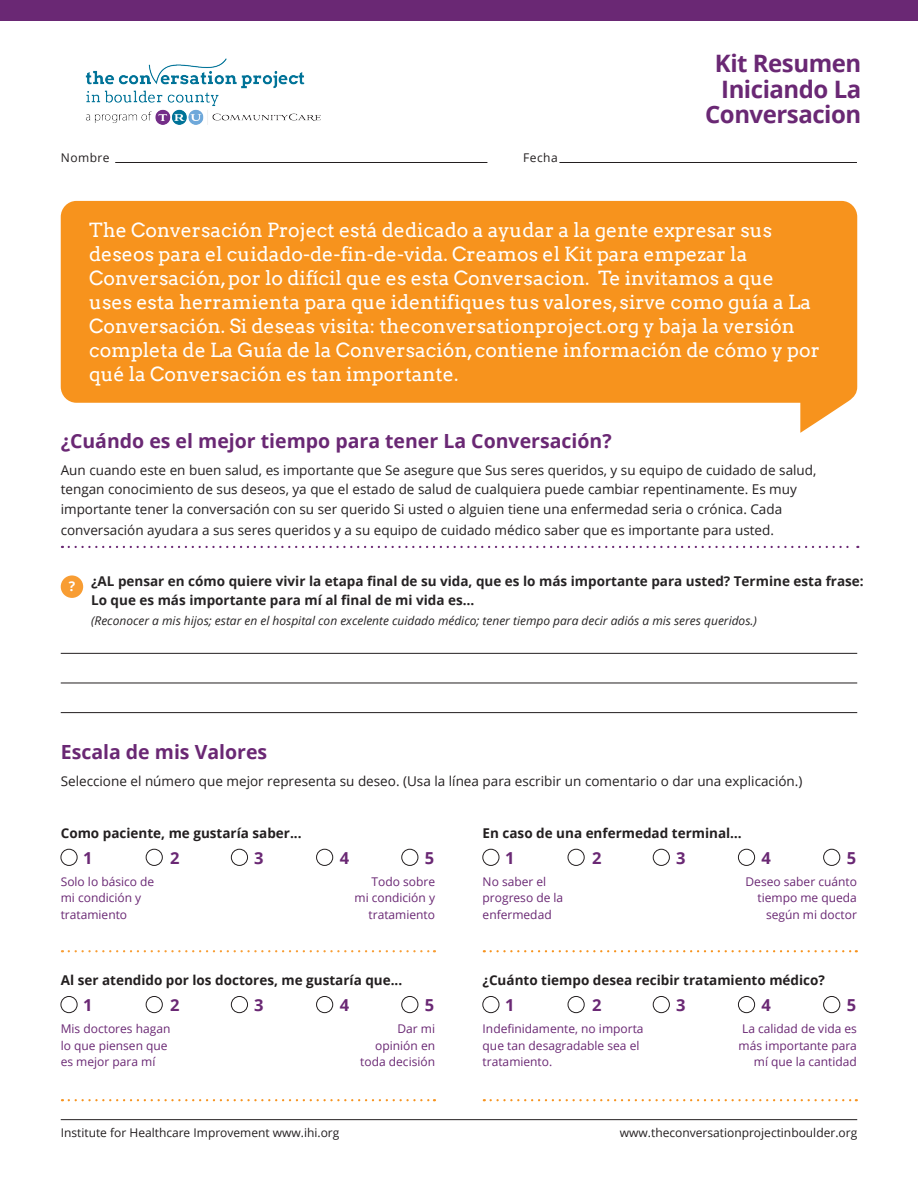
<style>
.page{position:relative;width:918px;height:1188px;background:#fff}
.page>*{position:absolute;margin:0;border:0;box-sizing:border-box;transform-origin:0 0}
.Big_Orange_Header{font:700 24px/25.5px "Open Sans";letter-spacing:-.02em;color:#6a2874;text-align:right}
.Big_Orange_Header-2{font:19.5px/24px "Arvo";color:#fff}
.purple_question{font:700 19.5px "Open Sans";color:#6a2874}
.numbers_1-5{font:700 16.5px "Open Sans";color:#6a2874}
.Text_Body{font:13.5px/19.5px "Open Sans";color:#231f20}
.radio_button_questio{font:700 13.5px "Open Sans";color:#231f20}
.Body_copy{font:700 13.5px/19.5px "Open Sans";color:#262324}
.t1{font:700 13.5px "Open Sans";color:#fff}
._1{font:12px/16.5px "Open Sans";color:#6a2874}
._5{font:12px/16.5px "Open Sans";color:#6a2874;text-align:right}
.Body_copy-2{font:italic 12px "Open Sans";color:#262324}
.Text_Notice{font:12px "Open Sans";color:#231f20}
.Intro_Opening{font:12px "Open Sans";letter-spacing:.04em;color:#231f20}
</style>
<div class="page">
<svg style="left:61px;top:201px;width:796px;height:232px;background:#f8a039"></svg>
<hr style="left:115px;top:162px;width:372px;height:1px;background:#231f20">
<hr style="left:559px;top:162px;width:298px;height:1px;background:#231f20">
<div style="left:61px;top:575px;width:22px;height:23px;background:#f89d33;border-radius:50%"></div>
<hr style="left:61px;top:653px;width:796px;height:1px;background:#231f20">
<hr style="left:61px;top:683px;width:796px;height:1px;background:#231f20">
<hr style="left:61px;top:712px;width:796px;height:1px;background:#231f20">
<div style="left:61px;top:849px;width:16px;height:17px;border:1px solid #231f20;border-radius:50%"></div>
<div style="left:231px;top:849px;width:17px;height:17px;border:1px solid #231f20;border-radius:50%"></div>
<div style="left:146px;top:849px;width:17px;height:17px;border:1px solid #231f20;border-radius:50%"></div>
<div style="left:316px;top:849px;width:17px;height:17px;border:1px solid #231f20;border-radius:50%"></div>
<div style="left:402px;top:849px;width:16px;height:17px;border:1px solid #231f20;border-radius:50%"></div>
<div style="left:483px;top:849px;width:16px;height:17px;border:1px solid #231f20;border-radius:50%"></div>
<div style="left:653px;top:849px;width:17px;height:17px;border:1px solid #231f20;border-radius:50%"></div>
<div style="left:568px;top:849px;width:16px;height:17px;border:1px solid #231f20;border-radius:50%"></div>
<div style="left:738px;top:849px;width:17px;height:17px;border:1px solid #231f20;border-radius:50%"></div>
<div style="left:823px;top:849px;width:17px;height:17px;border:1px solid #231f20;border-radius:50%"></div>
<div style="left:61px;top:996px;width:16px;height:17px;border:1px solid #231f20;border-radius:50%"></div>
<div style="left:231px;top:996px;width:17px;height:17px;border:1px solid #231f20;border-radius:50%"></div>
<div style="left:146px;top:996px;width:17px;height:17px;border:1px solid #231f20;border-radius:50%"></div>
<div style="left:316px;top:996px;width:17px;height:17px;border:1px solid #231f20;border-radius:50%"></div>
<div style="left:402px;top:996px;width:16px;height:17px;border:1px solid #231f20;border-radius:50%"></div>
<div style="left:483px;top:996px;width:16px;height:17px;border:1px solid #231f20;border-radius:50%"></div>
<div style="left:653px;top:996px;width:17px;height:17px;border:1px solid #231f20;border-radius:50%"></div>
<div style="left:568px;top:996px;width:16px;height:17px;border:1px solid #231f20;border-radius:50%"></div>
<div style="left:738px;top:996px;width:17px;height:17px;border:1px solid #231f20;border-radius:50%"></div>
<div style="left:823px;top:996px;width:17px;height:17px;border:1px solid #231f20;border-radius:50%"></div>
<svg style="left:491px;top:950px;width:366px;height:2px"></svg>
<svg style="left:491px;top:1099px;width:366px;height:2px"></svg>
<svg style="left:69px;top:950px;width:366px;height:2px"></svg>
<svg style="left:69px;top:1099px;width:366px;height:2px"></svg>
<hr style="left:61px;top:1119px;width:796px;height:1px;background:#231f20">
<div style="left:0;top:0;width:918px;height:21px;background:#6a2874"></div>
<svg style="left:69px;top:546px;width:789px;height:2px"></svg>
<img style="left:86px;top:59px;width:234px;height:66px">
<p class="Intro_Opening" style="left:61px;top:149px;width:50px">Nombre</p>
<p class="Intro_Opening" style="left:523px;top:149px;width:36px">Fecha</p>
<p class="Big_Orange_Header" style="left:705px;top:50px;width:158px">Kit Resumen<br>Iniciando La<br>Conversacion</p>
<p class="Big_Orange_Header-2" style="left:89px;top:218px;width:732px">The Conversación Project está dedicado a ayudar a la gente expresar sus deseos para el cuidado-de-fin-de-vida. Creamos el Kit para empezar la Conversación, por lo difícil que es esta Conversacion. Te invitamos a que uses esta herramienta para que identifiques tus valores, sirve como guía a La Conversación. Si deseas visita: theconversationproject.org y baja la versión completa de La Guía de la Conversación, contiene información de cómo y por qué la Conversación es tan importante.</p>
<p class="purple_question" style="left:61px;top:428px;width:552px">¿Cuándo es el mejor tiempo para tener La Conversación?</p>
<p class="Text_Body" style="left:61px;top:460px;width:757px">Aun cuando este en buen salud, es importante que Se asegure que Sus seres queridos, y su equipo de cuidado de salud, tengan conocimiento de sus deseos, ya que el estado de salud de cualquiera puede cambiar repentinamente. Es muy importante tener la conversación con su ser querido Si usted o alguien tiene una enfermedad seria o crónica. Cada</p>
<p class="Text_Body" style="left:61px;top:520px;width:715px">conversación ayudara a sus seres queridos y a su equipo de cuidado médico saber que es importante para usted.</p>
<p class="t1" style="left:69px;top:577px;width:8px">?</p>
<p class="Body_copy" style="left:91px;top:571px;width:774px">¿AL pensar en cómo quiere vivir la etapa final de su vida, que es lo más importante para usted? Termine esta frase:<br>Lo que es más importante para mí al final de mi vida es…</p>
<p class="Body_copy-2" style="left:91px;top:612px;width:667px">(Reconocer a mis hijos; estar en el hospital con excelente cuidado médico; tener tiempo para decir adiós a mis seres queridos.)</p>
<p class="purple_question" style="left:61px;top:739px;width:208px">Escala de mis Valores</p>
<p class="Text_Body" style="left:61px;top:771px;width:743px">Seleccione el número que mejor representa su deseo. (Usa la línea para escribir un comentario o dar una explicación.)</p>
<p class="radio_button_questio" style="left:61px;top:823px;width:242px">Como paciente, me gustaría saber...</p>
<p class="numbers_1-5" style="left:83px;top:846px;width:11px">1</p>
<p class="numbers_1-5" style="left:170px;top:846px;width:11px">2</p>
<p class="numbers_1-5" style="left:254px;top:846px;width:11px">3</p>
<p class="numbers_1-5" style="left:340px;top:846px;width:11px">4</p>
<p class="numbers_1-5" style="left:425px;top:846px;width:11px">5</p>
<p class="radio_button_questio" style="left:483px;top:823px;width:261px">En caso de una enfermedad terminal…</p>
<p class="numbers_1-5" style="left:505px;top:846px;width:11px">1</p>
<p class="numbers_1-5" style="left:592px;top:846px;width:11px">2</p>
<p class="numbers_1-5" style="left:676px;top:846px;width:11px">3</p>
<p class="numbers_1-5" style="left:762px;top:846px;width:11px">4</p>
<p class="numbers_1-5" style="left:847px;top:846px;width:11px">5</p>
<p class="_1" style="left:61px;top:873px;width:95px">Solo lo básico de mi condición y tratamiento</p>
<p class="_1" style="left:483px;top:873px;width:82px">No saber el progreso de la enfermedad</p>
<p class="_5" style="left:355px;top:873px;width:82px">Todo sobre mi condición y tratamiento</p>
<p class="_5" style="left:746px;top:873px;width:113px">Deseo saber cuánto tiempo me queda según mi doctor</p>
<p class="radio_button_questio" style="left:61px;top:970px;width:343px">Al ser atendido por los doctores, me gustaría que...</p>
<p class="numbers_1-5" style="left:83px;top:993px;width:11px">1</p>
<p class="numbers_1-5" style="left:170px;top:993px;width:11px">2</p>
<p class="numbers_1-5" style="left:254px;top:993px;width:11px">3</p>
<p class="numbers_1-5" style="left:340px;top:993px;width:11px">4</p>
<p class="numbers_1-5" style="left:425px;top:993px;width:11px">5</p>
<p class="radio_button_questio" style="left:483px;top:970px;width:344px">¿Cuánto tiempo desea recibir tratamiento médico?</p>
<p class="numbers_1-5" style="left:505px;top:993px;width:11px">1</p>
<p class="numbers_1-5" style="left:592px;top:993px;width:11px">2</p>
<p class="numbers_1-5" style="left:676px;top:993px;width:11px">3</p>
<p class="numbers_1-5" style="left:762px;top:993px;width:11px">4</p>
<p class="numbers_1-5" style="left:847px;top:993px;width:11px">5</p>
<p class="_1" style="left:61px;top:1020px;width:111px">Mis doctores hagan lo que piensen que es mejor para mí</p>
<p class="_1" style="left:483px;top:1020px;width:162px">Indefinidamente, no importa que tan desagradable sea el tratamiento.</p>
<p class="_5" style="left:360px;top:1020px;width:76px">Dar mi opinión en toda decisión</p>
<p class="_5" style="left:739px;top:1020px;width:120px">La calidad de vida es más importante para mí que la cantidad</p>
<p class="Text_Notice" style="left:61px;top:1125px;width:280px">Institute for Healthcare Improvement www.ihi.org</p>
<p class="Text_Notice" style="left:620px;top:1125px;width:239px">www.theconversationprojectinboulder.org</p>
</div>
